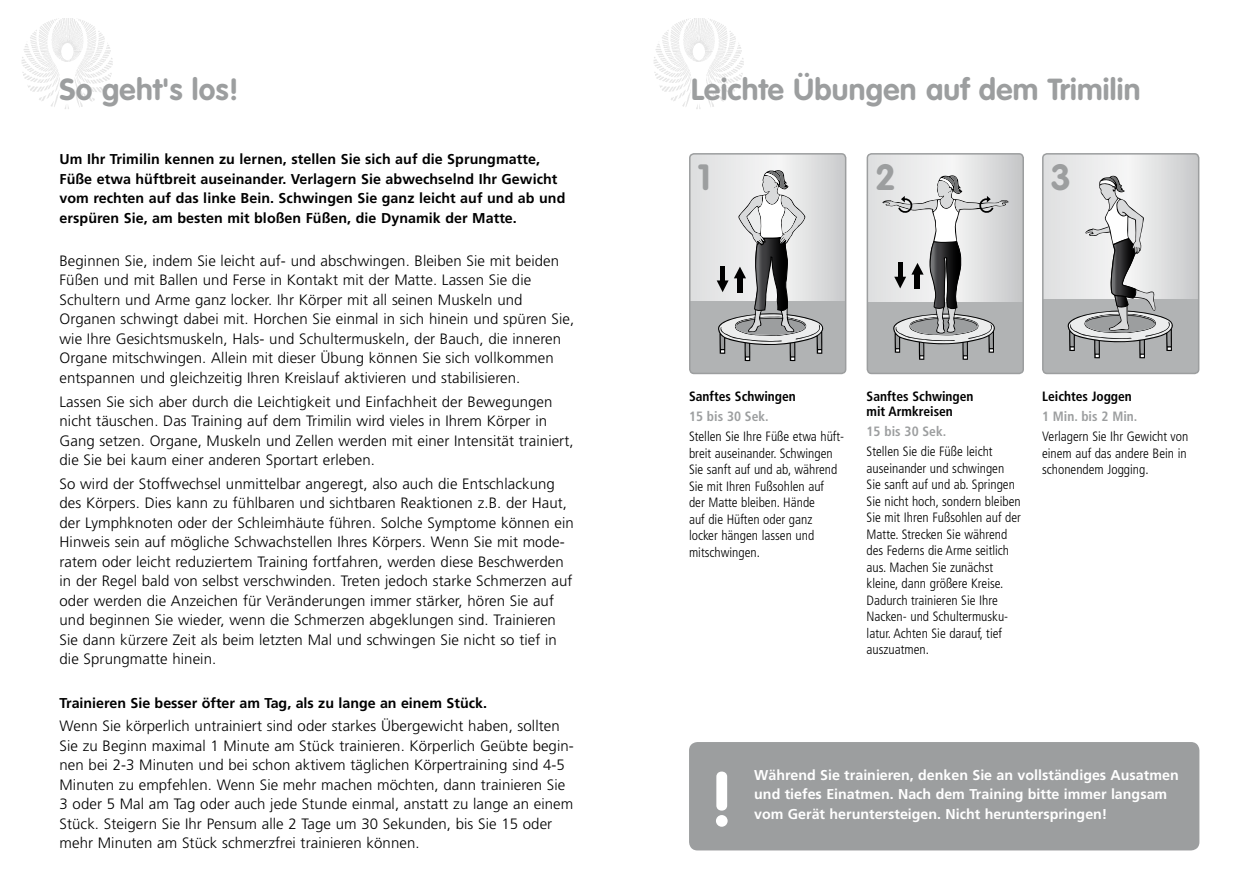
<style>
.page{position:relative;width:1259px;height:893px;background:#fff}
.page>*{position:absolute;margin:0;border:0;box-sizing:border-box;transform-origin:0 0}
.t1{font:700 75px "VAG Rounded";color:#fff}
.t2{font:700 36px "VAG Rounded";color:#9c9e9f}
.t3{font:700 30px "VAG Rounded";letter-spacing:.01em;color:#9c9e9f}
.t4{font:300 15px/19.5px "Frutiger";letter-spacing:.005em;color:#000}
.t5{font:700 14.25px/19.5px "Frutiger";letter-spacing:.005em;color:#000}
.t6{font:700 14.25px/19.5px "Frutiger";color:#fff}
.t7{font:300 condensed 13.5px/16.5px "Frutiger";color:#000}
.t8{font:700 condensed 13.5px/15px "Frutiger";color:#000}
.t9{font:700 condensed 13.5px "Frutiger";color:#9c9e9f}
</style>
<div class="page">
<div style="left:689px;top:742px;width:510px;height:108px;background:#9c9e9f;border-radius:9px"></div>
<img style="left:21px;top:18px;width:92px;height:91px">
<div style="left:689px;top:153px;width:157px;height:221px;border:2px solid #9c9e9f;border-radius:4px"></div>
<svg style="left:690px;top:154px;width:155px;height:219px;background:#c1c2c3"></svg>
<div style="left:866px;top:153px;width:158px;height:221px;border:2px solid #9c9e9f;border-radius:4px"></div>
<svg style="left:867px;top:154px;width:156px;height:219px;background:#bebfbf"></svg>
<svg style="left:1045px;top:156px;width:151px;height:215px;background:#c7c8c9"></svg>
<div style="left:1042px;top:153px;width:157px;height:221px;border:2px solid #9c9e9f;border-radius:4px"></div>
<img style="left:653px;top:18px;width:91px;height:91px">
<h3 class="t3" style="left:60px;top:72px;width:181px">So geht's los!</h3>
<p class="t5" style="left:60px;top:149px;width:507px">Um Ihr Trimilin kennen zu lernen, stellen Sie sich auf die Sprungmatte, Füße etwa hüftbreit auseinander. Verlagern Sie abwechselnd Ihr Gewicht vom rechten auf das linke Bein. Schwingen Sie ganz leicht auf und ab und erspüren Sie, am besten mit bloßen Füßen, die Dynamik der Matte.</p>
<p class="t4" style="left:60px;top:251px;width:516px">Beginnen Sie, indem Sie leicht auf- und abschwingen. Bleiben Sie mit beiden Füßen und mit Ballen und Ferse in Kontakt mit der Matte. Lassen Sie die Schultern und Arme ganz locker. Ihr Körper mit all seinen Muskeln und Organen schwingt dabei mit. Horchen Sie einmal in sich hinein und spüren Sie, wie Ihre Gesichtsmuskeln, Hals- und Schultermuskeln, der Bauch, die inneren Organe mitschwingen. Allein mit dieser Übung können Sie sich vollkommen entspannen und gleichzeitig Ihren Kreislauf aktivieren und stabilisieren.</p>
<p class="t4" style="left:60px;top:392px;width:515px">Lassen Sie sich aber durch die Leichtigkeit und Einfachheit der Bewegungen nicht täuschen. Das Training auf dem Trimilin wird vieles in Ihrem Körper in Gang setzen. Organe, Muskeln und Zellen werden mit einer Intensität trainiert, die Sie bei kaum einer anderen Sportart erleben.</p>
<p class="t4" style="left:60px;top:474px;width:516px">So wird der Stoffwechsel unmittelbar angeregt, also auch die Entschlackung des Körpers. Dies kann zu fühlbaren und sichtbaren Reaktionen z.B. der Haut, der Lymphknoten oder der Schleimhäute führen. Solche Symptome können ein Hinweis sein auf mögliche Schwachstellen Ihres Körpers. Wenn Sie mit mode&shy;ratem oder leicht reduziertem Training fortfahren, werden diese Beschwerden in der Regel bald von selbst verschwinden. Treten jedoch starke Schmerzen auf oder werden die Anzeichen für Veränderungen immer stärker, hören Sie auf und beginnen Sie wieder, wenn die Schmerzen abgeklungen sind. Trainieren Sie dann kürzere Zeit als beim letzten Mal und schwingen Sie nicht so tief in die Sprungmatte hinein.</p>
<p class="t5" style="left:60px;top:693px;width:429px">Trainieren Sie besser öfter am Tag, als zu lange an einem Stück.</p>
<p class="t4" style="left:60px;top:716px;width:516px">Wenn Sie körperlich untrainiert sind oder starkes Übergewicht haben, sollten Sie zu Beginn maximal 1 Minute am Stück trainieren. Körperlich Geübte begin&shy;nen bei 2-3 Minuten und bei schon aktivem täglichen Körpertraining sind 4-5<br>Minuten zu empfehlen. Wenn Sie mehr machen möchten, dann trainieren Sie 3 oder 5 Mal am Tag oder auch jede Stunde einmal, anstatt zu lange an einem Stück. Steigern Sie Ihr Pensum alle 2 Tage um 30 Sekunden, bis Sie 15 oder mehr Minuten am Stück schmerzfrei trainieren können.</p>
<h3 class="t3" style="left:691px;top:72px;width:451px">Leichte Übungen auf dem Trimilin</h3>
<h2 class="t2" style="left:697px;top:156px;width:15px">1</h2>
<h2 class="t2" style="left:875px;top:156px;width:22px">2</h2>
<h2 class="t2" style="left:1050px;top:156px;width:22px">3</h2>
<p class="t8" style="left:689px;top:389px;width:108px">Sanftes Schwingen</p>
<p class="t9" style="left:689px;top:408px;width:81px">15 bis 30 Sek.</p>
<p class="t7" style="left:689px;top:429px;width:157px">Stellen Sie Ihre Füße etwa hüft‑ breit auseinander. Schwingen<br>Sie sanft auf und ab, während<br>Sie mit Ihren Fußsohlen auf<br>der Matte bleiben. Hände<br>auf die Hüften oder ganz locker hängen lassen und mitschwingen.</p>
<p class="t8" style="left:866px;top:389px;width:108px">Sanftes Schwingen mit Armkreisen</p>
<p class="t9" style="left:866px;top:423px;width:81px">15 bis 30 Sek.</p>
<p class="t7" style="left:866px;top:444px;width:156px">Stellen Sie die Füße leicht auseinander und schwingen<br>Sie sanft auf und ab. Springen<br>Sie nicht hoch, sondern bleiben<br>Sie mit Ihren Fußsohlen auf der<br>Matte. Strecken Sie während des Federns die Arme seitlich aus. Machen Sie zunächst kleine, dann größere Kreise.<br>Dadurch trainieren Sie Ihre<br>Nacken‑ und Schultermusku‑ latur. Achten Sie darauf, tief auszuatmen.</p>
<p class="t8" style="left:1042px;top:389px;width:91px">Leichtes Joggen</p>
<p class="t9" style="left:1042px;top:408px;width:97px">1 Min. bis 2 Min.</p>
<p class="t7" style="left:1042px;top:429px;width:148px">Verlagern Sie Ihr Gewicht von einem auf das andere Bein in schonendem Jogging.</p>
<h1 class="t1" style="left:709px;top:755px;width:27px">!</h1>
<p class="t6" style="left:754px;top:765px;width:426px">Während Sie trainieren, denken Sie an vollständiges Ausatmen und tiefes Einatmen. Nach dem Training bitte immer langsam</p>
<p class="t6" style="left:754px;top:804px;width:355px">vom Gerät heruntersteigen. Nicht herunterspringen!</p>
</div>
